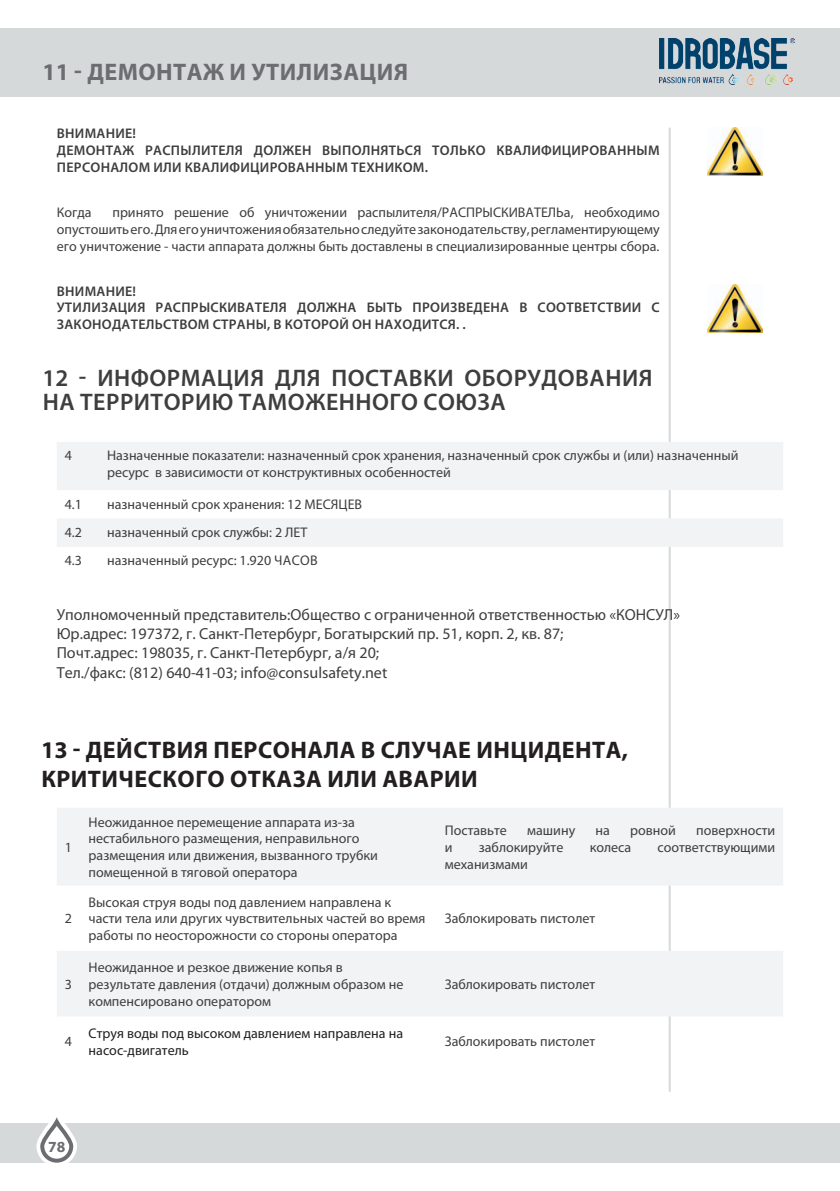
<style>
.page{position:relative;width:840px;height:1191px;background:#fff}
.page>*{position:absolute;margin:0;border:0;box-sizing:border-box;transform-origin:0 0}
.t1{font:600 24px "Myriad Pro";color:#3e3e3f}
.t2{font:700 24px "Myriad Pro";letter-spacing:.095em;color:#231f20}
.t3{font:700 24px "Myriad Pro";letter-spacing:.02em;color:#6c6d70}
.t4{font:16px/19.2px "Myriad Pro";color:#3e3e3f}
.t5{font:700 15.4px "Myriad Pro";color:#6c6d70}
.t6{font:14px/16.8px "Myriad Pro";color:#3e3e3f}
.t7{font:600 14px/16.8px "Myriad Pro";letter-spacing:.02em;color:#3e3e3f}
.t8{font:14px/16.8px "Myriad Pro";color:#231f20}
</style>
<div class="page">
<div style="left:0;top:1123px;width:839px;height:39px;background:#d6d9da"></div>
<div style="left:0;top:28px;width:839px;height:68px;background:#d6d9da"></div>
<hr style="left:668px;top:128px;width:2px;height:963px;background:#d6d9da">
<svg style="left:36px;top:1117px;width:41px;height:46px"></svg>
<img style="left:707px;top:128px;width:55px;height:48px">
<img style="left:707px;top:285px;width:55px;height:48px">
<img style="left:659px;top:38px;width:135px;height:46px">
<svg style="left:57px;top:442px;width:725px;height:105px;fill:#f2f3f4"></svg>
<svg style="left:57px;top:807px;width:725px;height:209px;fill:#f2f3f4"></svg>
<h1 class="t3" style="left:43px;top:56px;width:367px">11 - ДЕМОНТАЖ И УТИЛИЗАЦИЯ</h1>
<p class="t7" style="left:57px;top:125px;width:81px">ВНИМАНИЕ!<br>Демонтаж</p>
<p class="t7" style="left:145px;top:141px;width:119px">РАСПЫЛИТЕЛЯ должен</p>
<p class="t7" style="left:322px;top:141px;width:10px">выполняться</p>
<p class="t7" style="left:432px;top:141px;width:10px">только</p>
<p class="t7" style="left:496px;top:141px;width:11px">квалифицированным</p>
<p class="t7" style="left:57px;top:158px;width:11px">персоналом</p>
<p class="t7" style="left:153px;top:158px;width:10px">или</p>
<p class="t7" style="left:185px;top:158px;width:11px">квалифицированным</p>
<p class="t7" style="left:351px;top:158px;width:11px">техником</p>
<p class="t7" style="left:424px;top:158px;width:5px">.</p>
<p class="t6" style="left:57px;top:203px;width:36px">Когда</p>
<p class="t6" style="left:57px;top:203px;width:604px;text-align:justify;text-indent:56px">принято решение об уничтожении распылителя/РАСПРЫСКИВАТЕЛЬа, необходимо опустошить его. Для его уничтожения обязательно следуйте законодательству, регламентирующему его уничтожение - части аппарата должны быть доставлены в специализированные центры сбора.</p>
<p class="t7" style="left:57px;top:282px;width:604px">ВНИМАНИЕ!<br>УТИЛИЗАЦИЯ РАСПРЫСКИВАТЕЛЯ ДОЛЖНА БЫТЬ ПРОИЗВЕДЕНА В СООТВЕТСТВИИ С<br>ЗАКОНОДАТЕЛЬСТВОМ СТРАНЫ, В КОТОРОЙ ОН НАХОДИТСЯ. .</p>
<h1 class="t1" style="left:43px;top:362px;width:89px">12 - Информация</h1>
<h1 class="t1" style="left:275px;top:362px;width:16px">для</h1>
<h1 class="t1" style="left:331px;top:362px;width:16px">поставки</h1>
<h1 class="t1" style="left:464px;top:362px;width:17px">оборудования</h1>
<h1 class="t1" style="left:43px;top:386px;width:54px">на территорию</h1>
<h1 class="t1" style="left:238px;top:386px;width:31px">Таможенного</h1>
<h1 class="t1" style="left:423px;top:386px;width:18px">союза</h1>
<p class="t6" style="left:65px;top:447px;width:9px">4</p>
<p class="t6" style="left:107px;top:447px;width:632px">Назначенные показатели: назначенный срок хранения, назначенный срок службы и (или) назначенный ресурс в зависимости от конструктивных особенностей</p>
<p class="t6" style="left:65px;top:495px;width:19px">4.1</p>
<p class="t6" style="left:107px;top:495px;width:256px">назначенный срок хранения: 12 МЕСЯЦЕВ</p>
<p class="t6" style="left:65px;top:523px;width:19px">4.2</p>
<p class="t6" style="left:107px;top:523px;width:202px">назначенный срок службы: 2 ЛЕТ</p>
<p class="t6" style="left:65px;top:552px;width:19px">4.3</p>
<p class="t6" style="left:107px;top:552px;width:179px">назначенный ресурс: 1.920 часов</p>
<p class="t4" style="left:57px;top:605px;width:624px">Уполномоченный представитель:Общество с ограниченной ответственностью «КОНСУЛ» Юр.адрес: 197372, г. Санкт-Петербург, Богатырский пр. 51, корп. 2, кв. 87;<br>Почт.адрес: 198035, г. Санкт-Петербург, а/я 20;<br>Тел./факс: (812) 640-41-03; info@consulsafety.net</p>
<h1 class="t2" style="left:41px;top:734px;width:108px">13 - Действия</h1>
<h1 class="t2" style="left:213px;top:734px;width:17px">персонала</h1>
<h1 class="t2" style="left:361px;top:734px;width:81px">вслучае</h1>
<h1 class="t2" style="left:476px;top:734px;width:68px">инцидента</h1>
<h1 class="t2" style="left:621px;top:734px;width:8px">,</h1>
<h1 class="t2" style="left:41px;top:763px;width:31px">критичес</h1>
<h1 class="t2" style="left:162px;top:763px;width:32px">кого</h1>
<h1 class="t2" style="left:230px;top:763px;width:114px">отказа или</h1>
<h1 class="t2" style="left:382px;top:763px;width:17px">аварии</h1>
<p class="t6" style="left:65px;top:838px;width:9px">1</p>
<p class="t6" style="left:89px;top:813px;width:291px">Неожиданное перемещение аппарата из-за нестабильного размещения, неправильного размещения или движения, вызванного трубки помещенной в тяговой оператора</p>
<p class="t6" style="left:444px;top:821px;width:64px">Поставьте</p>
<p class="t6" style="left:527px;top:821px;width:50px">машину</p>
<p class="t6" style="left:595px;top:821px;width:16px">на</p>
<p class="t6" style="left:630px;top:821px;width:47px">ровной</p>
<p class="t6" style="left:696px;top:821px;width:80px">поверхности</p>
<p class="t6" style="left:444px;top:838px;width:9px">и</p>
<p class="t6" style="left:478px;top:838px;width:86px">заблокируйте</p>
<p class="t6" style="left:589px;top:838px;width:43px">колеса</p>
<p class="t6" style="left:657px;top:838px;width:119px">соответствующими</p>
<p class="t6" style="left:444px;top:855px;width:85px">механизмами</p>
<p class="t6" style="left:65px;top:910px;width:9px">2</p>
<p class="t6" style="left:89px;top:893px;width:338px">Высокая струя воды под давлением направлена к части тела или других чувствительных частей во время работы по неосторожности со стороны оператора</p>
<p class="t6" style="left:444px;top:910px;width:152px">Заблокировать пистолет</p>
<p class="t6" style="left:65px;top:975px;width:9px">3</p>
<p class="t6" style="left:89px;top:958px;width:316px">Неожиданное и резкое движение копья в результате давления (отдачи) должным образом не компенсировано оператором</p>
<p class="t6" style="left:444px;top:975px;width:152px">Заблокировать пистолет</p>
<p class="t6" style="left:65px;top:1033px;width:9px">4</p>
<p class="t8" style="left:89px;top:1024px;width:316px">Струя воды под высоком давлением направлена на насос-двигатель</p>
<p class="t6" style="left:444px;top:1033px;width:152px">Заблокировать пистолет</p>
<p class="t5" style="left:48px;top:1136px;width:19px">78</p>
</div>
